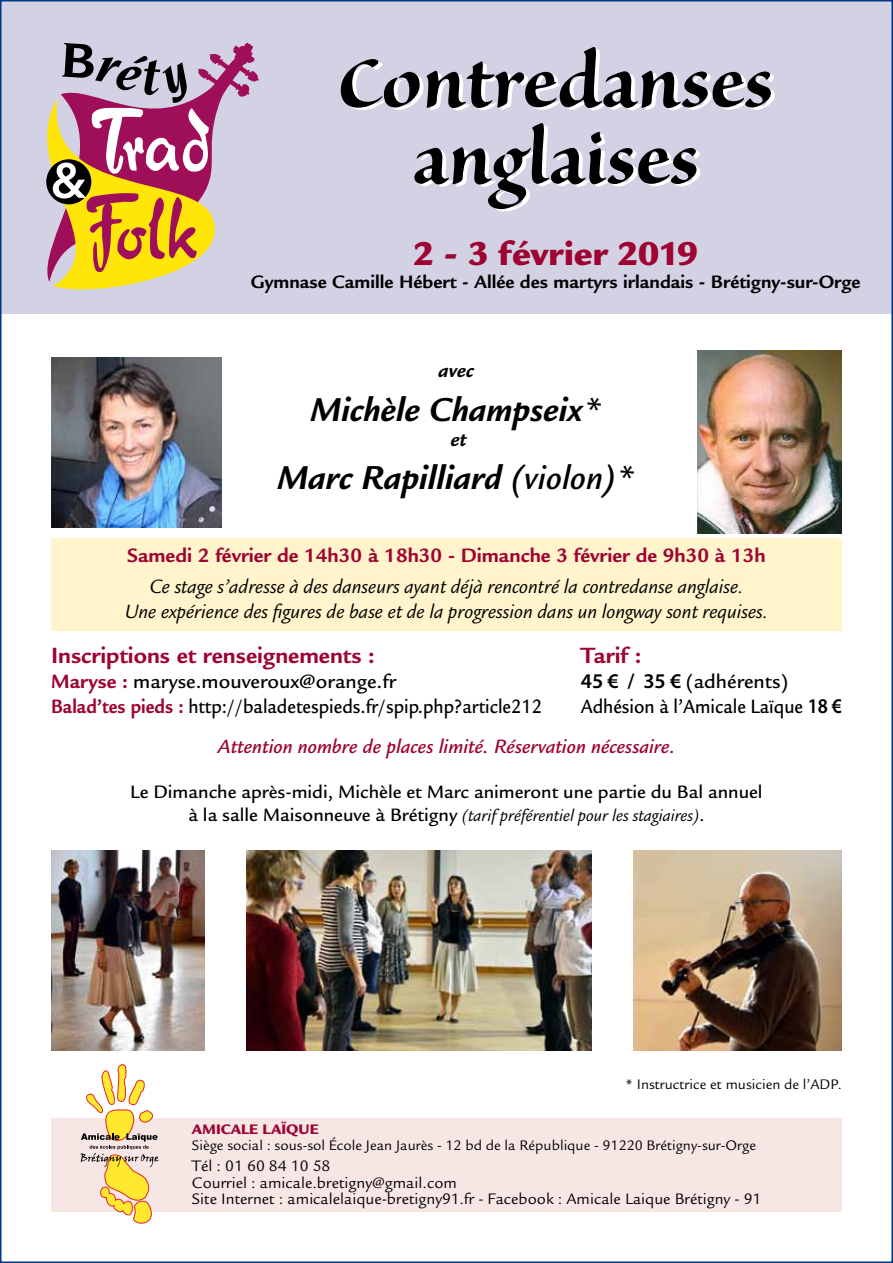
<style>
.page{position:relative;width:893px;height:1263px;background:#fff}
.page>*{position:absolute;margin:0;border:0;box-sizing:border-box;transform-origin:0 0}
.t1{font:90px/76.5px "Sanvito Pro Bold Disp";color:#000;text-align:center}
.t2{font:italic 700 36px "Legacy Sans";color:#000}
.t3{font:900 36px "Legacy Sans";color:#9e0331}
.t4{font:700 24px "Legacy Sans";color:#9e0331}
.t5{font:italic 21px/25.2px "Legacy Sans";color:#000;text-align:center}
.t6{font:500 21px/25.2px "Legacy Sans";color:#000}
.t7{font:700 21px "Legacy Sans";color:#9e0331}
.t8{font:italic 500 21px "Legacy Sans";color:#9e0331}
.t9{font:italic 700 21px "Legacy Sans";color:#000}
.t10{font:700 19.5px "Legacy Sans";color:#000}
.t11{font:500 19.5px "Legacy Sans";color:#000}
.t12{font:italic 18px "Legacy Sans";color:#000}
.t13{font:16.5px/16.5px "Legacy Sans";color:#000}
.t14{font:15px "Legacy Sans";color:#000}
.t15{font:900 15px "Legacy Sans";color:#9e0331}
.s1{font-weight:500}
.s2{font-weight:700;color:#9e0331}
.s3{font-family:"Myriad Pro";font-weight:600}
.s4{font-weight:500;font-style:normal;font-size:19.5px}
.s5{font-weight:500;font-style:normal}
</style>
<div class="page">
<div style="left:0;top:0;width:893px;height:313px;background:#d3d1e4"></div>
<div style="left:51px;top:1118px;width:791px;height:94px;background:#f6e6e4"></div>
<img style="left:51px;top:357px;width:170px;height:170px">
<img style="left:697px;top:351px;width:145px;height:183px">
<img style="left:247px;top:850px;width:344px;height:200px">
<img style="left:51px;top:850px;width:153px;height:200px">
<img style="left:634px;top:850px;width:208px;height:200px">
<svg style="left:236px;top:43px;width:23px;height:54px"></svg>
<svg style="left:46px;top:43px;width:190px;height:247px"></svg>
<svg style="left:80px;top:1064px;width:79px;height:160px"></svg>
<div style="left:51px;top:539px;width:791px;height:92px;background:#fff4cc"></div>
<h1 class="t1" style="left:338px;top:45px;width:436px">Contredanses anglaises</h1>
<h2 class="t3" style="left:413px;top:232px;width:286px">2 - 3 février 2019</h2>
<p class="t10" style="left:251px;top:271px;width:611px">Gymnase Camille Hébert - Allée des martyrs irlandais - Brétigny-sur-Orge</p>
<p class="t9" style="left:438px;top:359px;width:37px">avec</p>
<h2 class="t2" style="left:310px;top:389px;width:293px">Michèle Champseix<span class="s1">*</span></h2>
<p class="t9" style="left:451px;top:427px;width:18px">et</p>
<h2 class="t2" style="left:277px;top:457px;width:359px">Marc Rapilliard <span class="s1">(violon)*</span></h2>
<p class="t7" style="left:127px;top:543px;width:640px">Samedi 2 février de 14h30 à 18h30 - Dimanche 3 février de 9h30 à 13h</p>
<p class="t5" style="left:125px;top:574px;width:645px">Ce stage s’adresse à des danseurs ayant déjà rencontré la contredanse anglaise.<br>Une expérience des figures de base et de la progression dans un longway sont requises.</p>
<p class="t4" style="left:51px;top:641px;width:325px">Inscriptions et renseignements :</p>
<p class="t6" style="left:51px;top:669px;width:492px"><span class="s2">Maryse :</span> maryse.mouveroux@orange.fr<br><span class="s2">Balad’tes pieds :</span> http://baladetespieds.fr/spip.php?article212</p>
<p class="t4" style="left:581px;top:641px;width:62px">Tarif :</p>
<p class="t6" style="left:581px;top:669px;width:263px"><span class="s3">45 € / 35 €</span> (adhérents)<br>Adhésion à l’Amicale Laïque <span class="s3">18 €</span></p>
<p class="t8" style="left:218px;top:734px;width:459px">Attention nombre de places limité. Réservation nécessaire.</p>
<p class="t11" style="left:130px;top:780px;width:634px">Le Dimanche après-midi, Michèle et Marc animeront une partie du Bal annuel</p>
<p class="t12" style="left:188px;top:806px;width:518px"><span class="s4">à la salle Maisonneuve à Brétigny</span> (tarif préférentiel pour les stagiaires)<span class="s5">.</span></p>
<p class="t14" style="left:625px;top:1075px;width:218px">* Instructrice et musicien de l’ADP.</p>
<p class="t15" style="left:192px;top:1120px;width:128px">AMICALE LAÏQUE</p>
<p class="t14" style="left:192px;top:1137px;width:566px">Siège social : sous-sol École Jean Jaurès - 12 bd de la République - 91220 Brétigny-sur-Orge</p>
<p class="t13" style="left:192px;top:1158px;width:571px">Tél : 01 60 84 10 58<br>Courriel : amicale.bretigny@gmail.com<br>Site Internet : amicalelaique-bretigny91.fr - Facebook : Amicale Laique Brétigny - 91</p>
</div>
